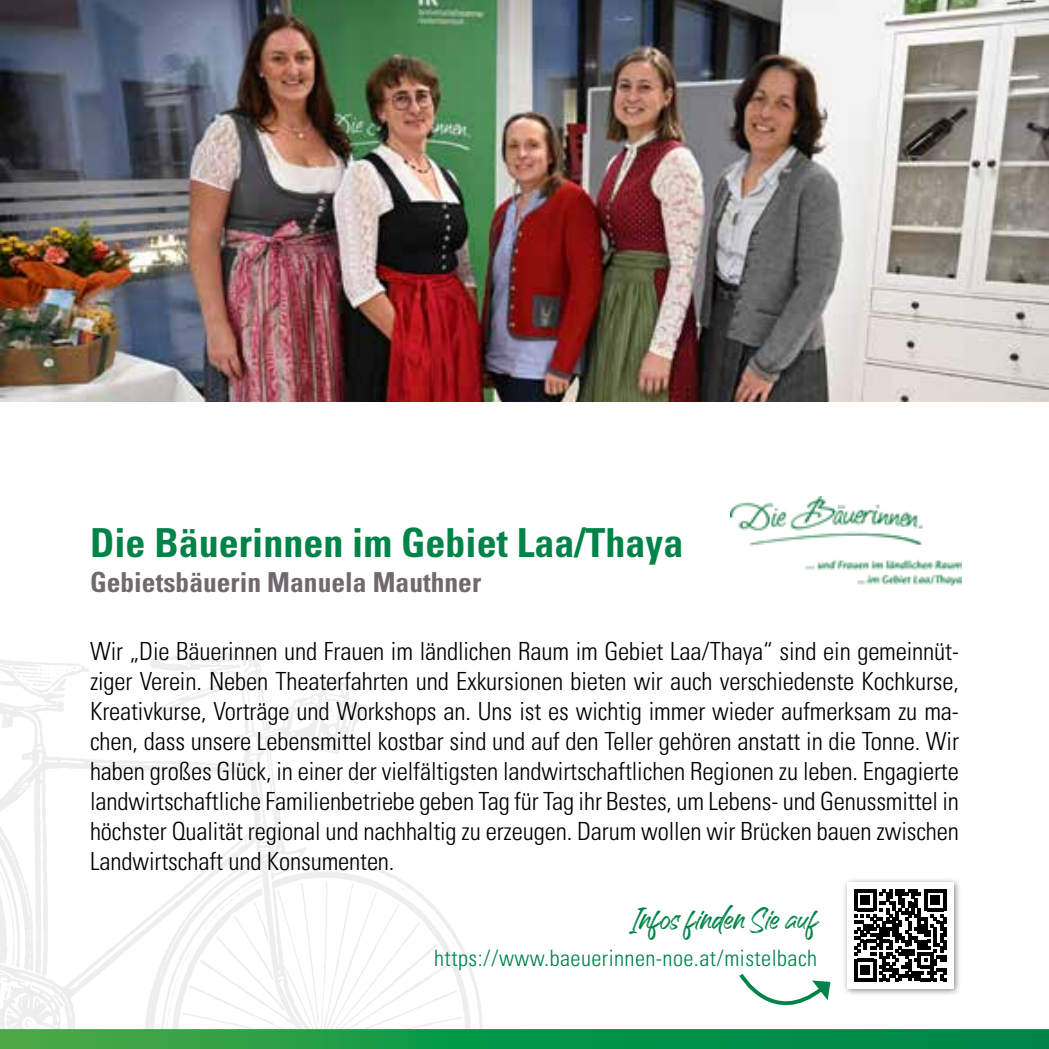
<style>
.page{position:relative;width:1049px;height:1049px;background:#fff}
.page>*{position:absolute;margin:0;border:0;box-sizing:border-box;transform-origin:0 0}
.t1{font:700 condensed 40px "Univers LT Pro";color:#008348}
.t2{font:700 condensed 27.5px "Univers LT Pro";color:#6d696d}
.t3{font:300 condensed 25px/30px "Univers LT Pro";letter-spacing:-.005em;color:#000;text-align:justify}
.t4{font:25px "Handscript";letter-spacing:.02em;color:#008348}
.t5{font:300 condensed 22.5px "Univers LT Pro";letter-spacing:.02em;color:#008348}
</style>
<div class="page">
<svg style="left:0;top:653px;width:483px;height:376px"></svg>
<svg style="left:159px;top:863px;width:304px;height:166px"></svg>
<img style="left:0;top:0;width:1049px;height:401px">
<img style="left:730px;top:496px;width:232px;height:89px">
<div style="left:842px;top:877px;width:119px;height:119px;background:#000;opacity:.5"></div>
<div style="left:847px;top:882px;width:106px;height:106px;background:#fff"></div>
<svg style="left:854px;top:889px;width:92px;height:92px"></svg>
<svg style="left:739px;top:974px;width:91px;height:32px"></svg>
<svg style="left:0;top:1029px;width:1049px;height:20px;background:#159748"></svg>
<h1 class="t1" style="left:90px;top:518px;width:595px">Die Bäuerinnen im Gebiet Laa/Thaya</h1>
<p class="t2" style="left:90px;top:565px;width:393px">Gebietsbäuerin Manuela Mauthner</p>
<p class="t3" style="left:90px;top:635px;width:870px">Wir „Die Bäuerinnen und Frauen im ländlichen Raum im Gebiet Laa/Thaya“ sind ein gemeinnüt&shy;ziger Verein. Neben Theaterfahrten und Exkursionen bieten wir auch verschiedenste Kochkurse, Kreativkurse, Vorträge und Workshops an. Uns ist es wichtig immer wieder aufmerksam zu ma&shy;chen, dass unsere Lebensmittel kostbar sind und auf den Teller gehören anstatt in die Tonne. Wir haben großes Glück, in einer der vielfältigsten landwirtschaftlichen Regionen zu leben. Engagierte landwirtschaftliche Familienbetriebe geben Tag für Tag ihr Bestes, um Lebens- und Genussmittel in höchster Qualität regional und nachhaltig zu erzeugen. Darum wollen wir Brücken bauen zwischen Landwirtschaft und Konsumenten.</p>
<p class="t4" style="left:635px;top:905px;width:184px">Infos finden Sie auf</p>
<p class="t5" style="left:434px;top:942px;width:384px">https://www.baeuerinnen-noe.at/mistelbach</p>
</div>
